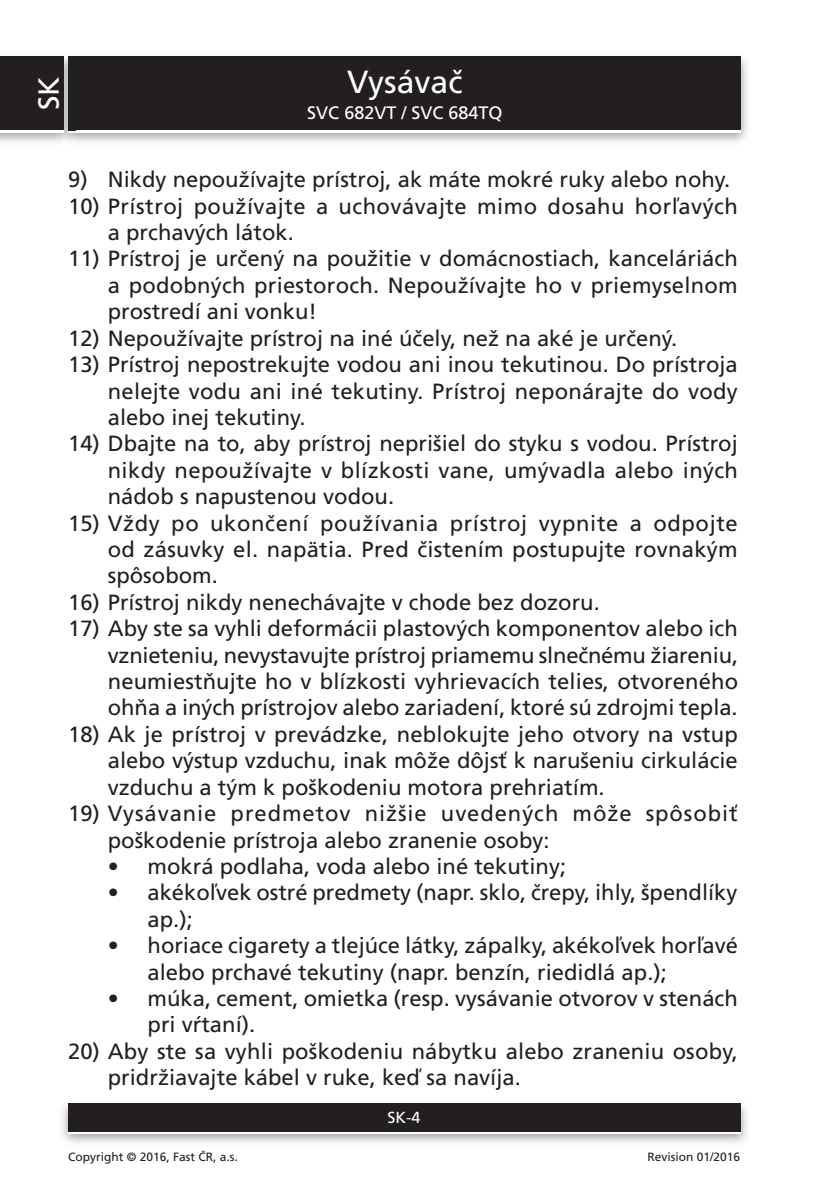
<style>
.page{position:relative;width:840px;height:1191px;background:#fff}
.page>*{position:absolute;margin:0;border:0;box-sizing:border-box;transform-origin:0 0}
.t1{font:32px "Frutiger CE";color:#fff}
.t2{font:29px "Frutiger CE";color:#fff}
.text{font:22px/26.4px "Frutiger CE";color:#231f20;text-align:justify}
.odrazka{font:22px/26.4px "Frutiger CE";color:#231f20}
.text-2{font:22px/26.4px "Frutiger CE";letter-spacing:.04em;color:#231f20}
.text-3{font:22px/26.4px "Frutiger CE";letter-spacing:.02em;color:#231f20}
.t3{font:18px "Frutiger CE";color:#fff}
.t4{font:16px "Frutiger CE";color:#fff}
.t5{font:12px "Frutiger CE";color:#231f20}
</style>
<div class="page">
<img style="left:0;top:56px;width:747px;height:86px">
<div style="left:68px;top:59px;width:672px;height:74px;background:#fff"></div>
<div style="left:68px;top:57px;width:672px;height:73px;background:#231f20"></div>
<img style="left:62px;top:1103px;width:685px;height:40px">
<div style="left:68px;top:1106px;width:672px;height:28px;background:linear-gradient(to right,#fff,#fff)"></div>
<div style="left:68px;top:1103px;width:672px;height:28px;background:#231f20"></div>
<img style="left:57px;top:56px;width:18px;height:86px">
<img style="left:68px;top:130px;width:7px;height:3px">
<svg style="left:68px;top:57px;width:7px;height:2px"></svg>
<img style="left:68px;top:59px;width:7px;height:71px">
<div style="left:0;top:59px;width:64px;height:74px;background:#fff"></div>
<div style="left:0;top:57px;width:64px;height:73px;background:#231f20"></div>
<h2 class="t2" style="left:32px;top:110px;width:35px;rotate:-90deg">SK</h2>
<h1 class="t1" style="left:347px;top:64px;width:117px">Vysávač</h1>
<p class="t3" style="left:307px;top:102px;width:197px">SVC 682VT / SVC 684TQ</p>
<p class="text" style="left:68px;top:166px;width:663px">9) Nikdy nepoužívajte prístroj, ak máte mokré ruky alebo nohy.</p>
<p class="text-3" style="left:108px;top:193px;width:631px;text-indent:-40px">10) Prístroj používajte a uchovávajte mimo dosahu horľavých a prchavých látok.</p>
<p class="text" style="left:108px;top:246px;width:631px;text-indent:-40px">11) Prístroj je určený na použitie v domácnostiach, kanceláriách a podobných priestoroch. Nepoužívajte ho v priemyselnom prostredí ani vonku!</p>
<p class="text" style="left:68px;top:325px;width:610px">12) Nepoužívajte prístroj na iné účely, než na aké je určený.</p>
<p class="text" style="left:108px;top:351px;width:631px;text-indent:-40px">13) Prístroj nepostrekujte vodou ani inou tekutinou. Do prístroja nelejte vodu ani iné tekutiny. Prístroj neponárajte do vody alebo inej tekutiny.</p>
<p class="text" style="left:108px;top:430px;width:631px;text-indent:-40px">14) Dbajte na to, aby prístroj neprišiel do styku s vodou. Prístroj nikdy nepoužívajte v blízkosti vane, umývadla alebo iných nádob s napustenou vodou.</p>
<p class="text" style="left:108px;top:510px;width:631px;text-indent:-40px">15) Vždy po ukončení používania prístroj vypnite a odpojte od zásuvky el. napätia. Pred čistením postupujte rovnakým spôsobom.</p>
<p class="text" style="left:68px;top:589px;width:533px">16) Prístroj nikdy nenechávajte v chode bez dozoru.</p>
<p class="text" style="left:108px;top:615px;width:631px;text-indent:-40px">17) Aby ste sa vyhli deformácii plastových komponentov alebo ich vznieteniu, nevystavujte prístroj priamemu slnečnému žiareniu, neumiestňujte ho v blízkosti vyhrievacích telies, otvoreného ohňa a iných prístrojov alebo zariadení, ktoré sú zdrojmi tepla.</p>
<p class="text" style="left:108px;top:721px;width:631px;text-indent:-40px">18) Ak je prístroj v prevádzke, neblokujte jeho otvory na vstup alebo výstup vzduchu, inak môže dôjsť k narušeniu cirkulácie vzduchu a tým k poškodeniu motora prehriatím.</p>
<p class="text-2" style="left:108px;top:800px;width:631px;text-indent:-40px">19) Vysávanie predmetov nižšie uvedených môže spôsobiť poškodenie prístroja alebo zranenie osoby:</p>
<p class="odrazka" style="left:108px;top:853px;width:459px">• mokrá podlaha, voda alebo iné tekutiny;</p>
<p class="odrazka" style="left:147px;top:879px;width:591px;text-indent:-40px">• akékoľvek ostré predmety (napr. sklo, črepy, ihly, špendlíky ap.);</p>
<p class="odrazka" style="left:147px;top:932px;width:591px;text-indent:-40px">• horiace cigarety a tlejúce látky, zápalky, akékoľvek horľavé alebo prchavé tekutiny (napr. benzín, riedidlá ap.);</p>
<p class="odrazka" style="left:147px;top:985px;width:591px;text-indent:-40px">• múka, cement, omietka (resp. vysávanie otvorov v stenách pri vŕtaní).</p>
<p class="text" style="left:108px;top:1038px;width:631px;text-indent:-40px">20) Aby ste sa vyhli poškodeniu nábytku alebo zraneniu osoby, pridržiavajte kábel v ruke, keď sa navíja.</p>
<p class="t4" style="left:387px;top:1108px;width:34px">SK-4</p>
<p class="t5" style="left:68px;top:1149px;width:171px">Copyright © 2016, Fast ČR, a.s.</p>
<p class="t5" style="left:647px;top:1149px;width:94px">Revision 01/2016</p>
</div>
